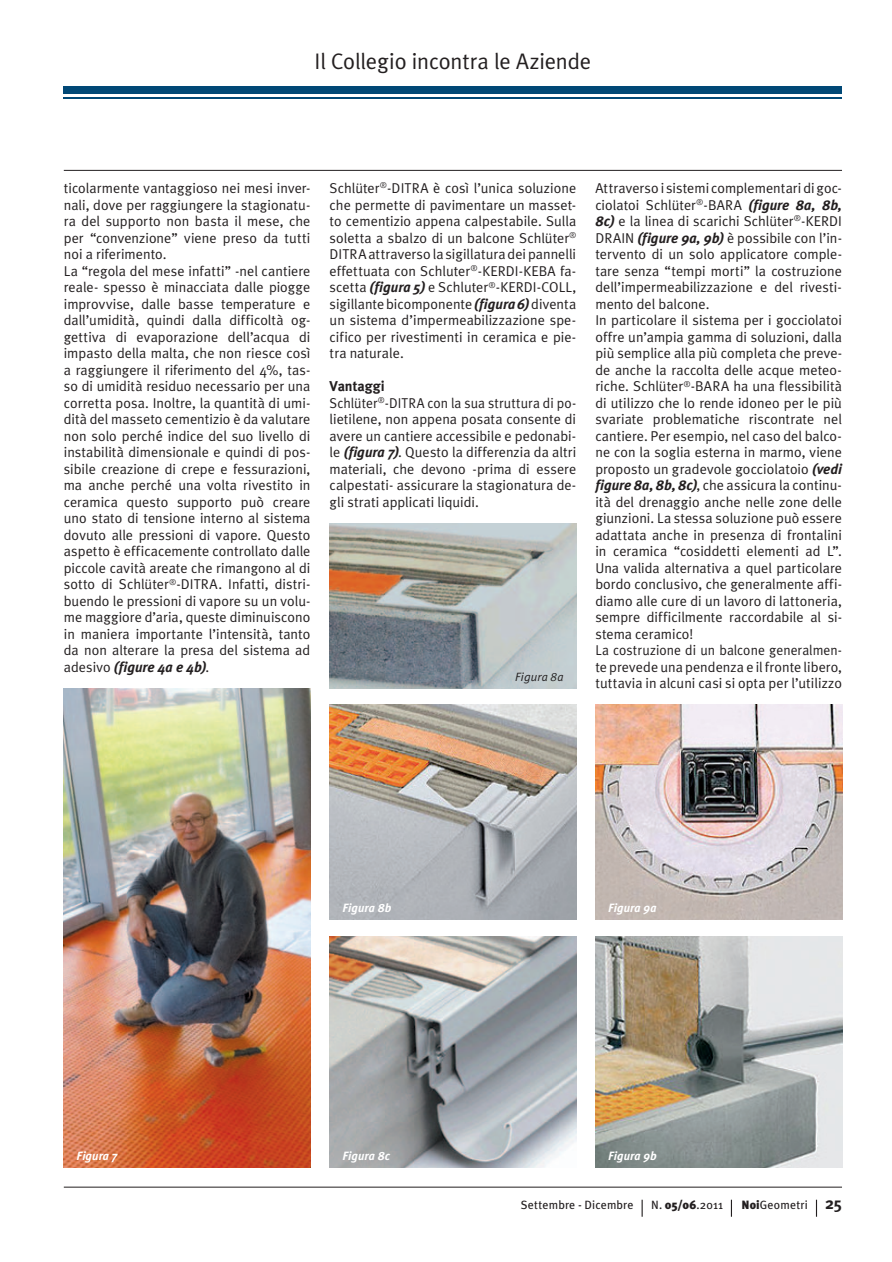
<style>
.page{position:relative;width:892px;height:1262px;background:#fff}
.page>*{position:absolute;margin:0;border:0;box-sizing:border-box;transform-origin:0 0}
.t1{font:22.5px "Meta Plus Normal";letter-spacing:-.005em;color:#231f20}
.t2{font:14.25px/16.5px "Meta Plus Normal";color:#231f20}
.t3{font:14.25px/16.5px "Meta Plus Normal";color:#231f20;text-align:justify;scale:.96 1}
.t4{font:italic 700 14.25px "Meta Plus";letter-spacing:-.005em;color:#231f20}
.t5{font:700 14.25px "Meta Plus";color:#231f20}
.t6{font:12px "Meta Plus";letter-spacing:.015em;color:#231f20}
.t7{font:italic 700 12px "Meta Plus";letter-spacing:.005em;color:#fff}
.t8{font:italic 12px "Meta Plus Normal";letter-spacing:.02em;color:#231f20}
.s1{font-family:"Meta Plus Normal";font-weight:400;font-style:normal}
.s2{font-family:"Meta Plus";font-weight:700;font-style:italic}
.s3{font-weight:900}
.s4{font-weight:700;font-size:16.5px}
</style>
<div class="page">
<hr style="left:64px;top:1186px;width:778px;height:1px;background:#231f20">
<hr style="left:64px;top:170px;width:778px;height:1px;background:#231f20">
<svg style="left:816px;top:1199px;width:1px;height:17px"></svg>
<svg style="left:731px;top:1199px;width:1px;height:17px"></svg>
<svg style="left:642px;top:1199px;width:1px;height:17px"></svg>
<div style="left:64px;top:86px;width:778px;height:8px;background:#004876"></div>
<hr style="left:64px;top:97px;width:778px;height:1px;background:#004876">
<img style="left:64px;top:688px;width:246px;height:479px">
<img style="left:330px;top:523px;width:246px;height:165px">
<img style="left:330px;top:705px;width:246px;height:214px">
<img style="left:330px;top:936px;width:246px;height:231px">
<img style="left:595px;top:705px;width:247px;height:214px">
<img style="left:595px;top:936px;width:247px;height:231px">
<h1 class="t1" style="left:315px;top:53px;width:278px">Il Collegio incontra le Aziende</h1>
<p class="t2" style="left:64px;top:181px;width:248px">ticolarmente vantaggioso nei mesi inver&shy;nali, dove per raggiungere la stagionatu&shy;ra del supporto non basta il mese, che per “convenzione” viene preso da tutti noi a riferimento.<br>La “regola del mese infatti” -nel cantiere reale- spesso è minacciata dalle piogge improvvise, dalle basse temperature e dall’umidità, quindi dalla difficoltà og&shy;gettiva di evaporazione dell’acqua di impasto della malta, che non riesce così a raggiungere il riferimento del 4%, tas&shy;so di umidità residuo necessario per una corretta posa. Inoltre, la quantità di umi&shy;dità del masseto cementizio è da valutare non solo perché indice del suo livello di instabilità dimensionale e quindi di pos&shy;sibile creazione di crepe e fessurazioni, ma anche perché una volta rivestito in ceramica questo supporto può creare uno stato di tensione interno al sistema dovuto alle pressioni di vapore. Questo aspetto è efficacemente controllato dalle piccole cavità areate che rimangono al di sotto di Schlüter<sup>®</sup>-DITRA. Infatti, distri&shy;buendo le pressioni di vapore su un volu&shy;me maggiore d’aria, queste diminuiscono in maniera importante l’intensità, tanto da non alterare la presa del sistema ad</p>
<p class="t4" style="left:64px;top:661px;width:147px"><span class="s1">adesivo</span> (figure 4a e 4b)<span class="s1">.</span></p>
<p class="t2" style="left:330px;top:181px;width:248px;text-align:justify">Schlüter<sup>®</sup>-DITRA è così l’unica soluzione che permette di pavimentare un masset&shy;to cementizio appena calpestabile. Sulla soletta a sbalzo di un balcone Schlüter<sup>® </sup>DITRA attraverso la sigillatura dei pannelli effettuata con Schluter<sup>®</sup>-KERDI-KEBA fa&shy;scetta <span class="s2">(figura 5)</span> e Schluter<sup>®</sup>-KERDI-COLL, sigillante bicomponente <span class="s2">(figura 6)</span> diventa un sistema d’impermeabilizzazione spe&shy;cifico per rivestimenti in ceramica e pie&shy;tra naturale.</p>
<p class="t5" style="left:330px;top:381px;width:57px">Vantaggi</p>
<p class="t3" style="left:330px;top:395px;width:259px">Schlüter<sup>®</sup>-DITRA con la sua struttura di po&shy;lietilene, non appena posata consente di avere un cantiere accessibile e pedonabi&shy;le <span class="s2">(figura 7)</span>. Questo la differenzia da altri materiali, che devono -prima di essere calpestati- assicurare la stagionatura de&shy;gli strati applicati liquidi.</p>
<p class="t8" style="left:515px;top:672px;width:50px">Figura 8a</p>
<p class="t2" style="left:595px;top:181px;width:248px">Attraverso i sistemi complementari di goc&shy;ciolatoi Schlüter<sup>®</sup>-BARA <span class="s2">(figure 8a, 8b, 8c)</span> e la linea di scarichi Schlüter<sup>®</sup>-KERDI DRAIN <span class="s2">(figure 9a, 9b)</span> è possibile con l’in&shy;tervento di un solo applicatore comple&shy;tare senza “tempi morti” la costruzione dell’impermeabilizzazione e del rivesti&shy;mento del balcone.<br>In particolare il sistema per i gocciolatoi offre un’ampia gamma di soluzioni, dalla più semplice alla più completa che preve&shy;de anche la raccolta delle acque meteo&shy;riche. Schlüter<sup>®</sup>-BARA ha una flessibilità di utilizzo che lo rende idoneo per le più svariate problematiche riscontrate nel cantiere. Per esempio, nel caso del balco&shy;ne con la soglia esterna in marmo, viene proposto un gradevole gocciolatoio <span class="s2">(vedi figure 8a, 8b, 8c)</span>, che assicura la continu&shy;ità del drenaggio anche nelle zone delle giunzioni. La stessa soluzione può essere adattata anche in presenza di frontalini in ceramica “cosiddetti elementi ad L”.<br>Una valida alternativa a quel particolare bordo conclusivo, che generalmente affi&shy;diamo alle cure di un lavoro di lattoneria, sempre difficilmente raccordabile al si&shy;stema ceramico!<br>La costruzione di un balcone generalmen&shy;te prevede una pendenza e il fronte libero, tuttavia in alcuni casi si opta per l’utilizzo</p>
<p class="t7" style="left:342px;top:902px;width:51px">Figura 8b</p>
<p class="t7" style="left:608px;top:902px;width:50px">Figura 9a</p>
<p class="t7" style="left:77px;top:1150px;width:42px">Figura 7</p>
<p class="t7" style="left:342px;top:1150px;width:49px">Figura 8c</p>
<p class="t7" style="left:608px;top:1150px;width:50px">Figura 9b</p>
<p class="t6" style="left:521px;top:1197px;width:114px">Settembre - Dicembre</p>
<p class="t6" style="left:651px;top:1197px;width:73px">N. <span class="s3">05/06</span>.2011</p>
<p class="t6" style="left:742px;top:1197px;width:102px"><span class="s3">Noi</span>Geometri <span class="s4">25</span></p>
</div>
